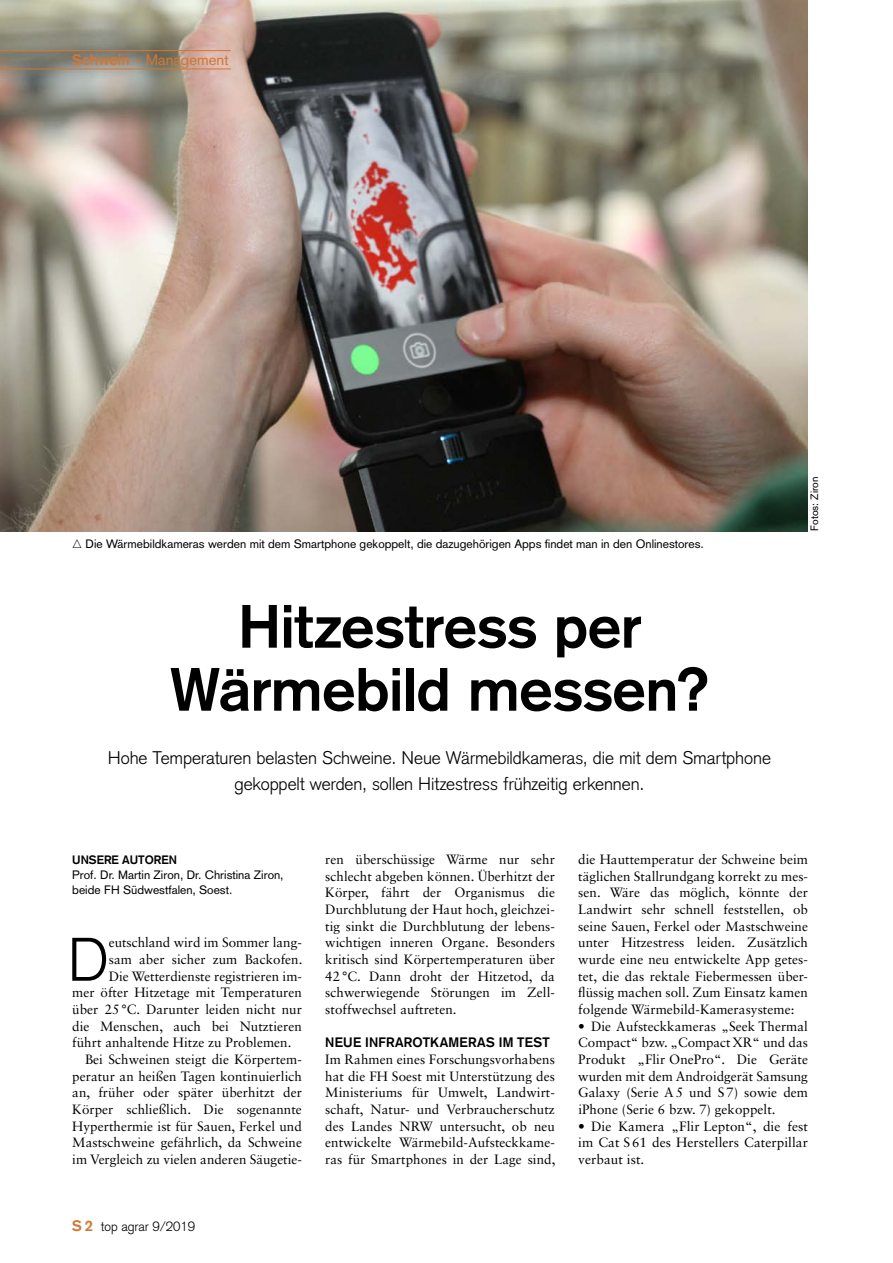
<style>
.page{position:relative;width:893px;height:1263px;background:#fff}
.page>*{position:absolute;margin:0;border:0;box-sizing:border-box;transform-origin:0 0}
.t1{font:300 60.3px "Basic Commercial LT Pro";color:#000}
.t2{font:700 60px/63px "Basic Commercial LT Pro";letter-spacing:-.005em;color:#000;text-align:center}
.t3{font:300 18px/25.5px "Basic Commercial LT Pro";letter-spacing:-.005em;color:#000;text-align:center}
.t4{font:15px "Basic Commercial LT Pro";color:#d27735}
.t5{font:13.5px/16.6px "Sabon LT Std";letter-spacing:.005em;color:#000;text-align:justify}
.t6{font:700 13.5px "Basic Commercial LT Pro";letter-spacing:.02em;color:#000}
.t7{font:300 13.2px "Basic Commercial LT Pro";color:#000}
.t8{font:12px/15px "Basic Commercial LT Pro";color:#000}
.t9{font:700 12px "Basic Commercial LT Pro";color:#000}
.t10{font:10.5px "Basic Commercial LT Pro";color:#000}
.s1{font-weight:700}
.s2{font-weight:700;font-size:15px;color:#d27735}
</style>
<div class="page">
<img style="left:0;top:0;width:808px;height:531px">
<hr style="left:0;top:50px;width:231px;height:1px;background:#d27735">
<hr style="left:0;top:69px;width:231px;height:1px;background:#d27735">
<p class="t4" style="left:72px;top:51px;width:158px"><span class="s1">Schwein</span> – Management</p>
<p class="t8" style="left:72px;top:536px;width:633px">△ Die Wärmebildkameras werden mit dem Smartphone gekoppelt, die dazugehörigen Apps findet man in den Onlinestores.</p>
<h2 class="t2" style="left:170px;top:595px;width:542px">Hitzestress per<br>Wärmebild messen?</h2>
<h3 class="t3" style="left:108px;top:745px;width:665px">Hohe Temperaturen belasten Schweine. Neue Wärmebildkameras, die mit dem Smartphone gekoppelt werden, sollen Hitzestress frühzeitig erkennen.</h3>
<p class="t10" style="left:808px;top:531px;width:56px;rotate:-90deg">Fotos: Ziron</p>
<p class="t9" style="left:72px;top:853px;width:106px">UNSERE AUTOREN</p>
<p class="t8" style="left:72px;top:867px;width:213px">Prof. Dr. Martin Ziron, Dr. Christina Ziron, beide FH Südwestfalen, Soest.</p>
<h1 class="t1" style="left:67px;top:924px;width:43px">D</h1>
<p class="t5" style="left:109px;top:934px;width:195px">eutschland wird im Sommer lang-</p>
<p class="t5" style="left:109px;top:951px;width:195px">sam aber sicher zum Backofen.</p>
<p class="t5" style="left:109px;top:967px;width:195px">Die Wetterdienste registrieren im-</p>
<p class="t5" style="left:72px;top:984px;width:231px">mer öfter Hitzetage mit Temperaturen</p>
<p class="t5" style="left:72px;top:1001px;width:231px">über 25°C. Darunter leiden nicht nur</p>
<p class="t5" style="left:72px;top:1017px;width:231px">die Menschen, auch bei Nutztieren</p>
<p class="t5" style="left:72px;top:1034px;width:221px">führt anhaltende Hitze zu Problemen.</p>
<p class="t5" style="left:85px;top:1051px;width:218px">Bei Schweinen steigt die Körpertem-</p>
<p class="t5" style="left:72px;top:1067px;width:231px">peratur an heißen Tagen kontinuierlich</p>
<p class="t5" style="left:72px;top:1084px;width:231px">an, früher oder später überhitzt der</p>
<p class="t5" style="left:72px;top:1101px;width:231px">Körper schließlich. Die sogenannte</p>
<p class="t5" style="left:72px;top:1117px;width:231px">Hyperthermie ist für Sauen, Ferkel und</p>
<p class="t5" style="left:72px;top:1134px;width:231px">Mastschweine gefährlich, da Schweine</p>
<p class="t5" style="left:72px;top:1151px;width:231px">im Vergleich zu vielen anderen Säugetie-</p>
<p class="t7" style="left:72px;top:1218px;width:124px"><span class="s2">S 2</span> top agrar 9/2019</p>
<p class="t5" style="left:325px;top:851px;width:231px">ren überschüssige Wärme nur sehr schlecht abgeben können. Überhitzt der Körper, fährt der Organismus die Durchblutung der Haut hoch, gleichzei&shy;tig sinkt die Durchblutung der lebens&shy;wichtigen inneren Organe. Besonders kritisch sind Körpertemperaturen über 42°C. Dann droht der Hitzetod, da schwerwiegende Störungen im Zell&shy;stoffwechsel auftreten.</p>
<p class="t6" style="left:325px;top:1034px;width:226px">NEUE INFRAROTKAMERAS IM TEST</p>
<p class="t5" style="left:325px;top:1051px;width:232px">Im Rahmen eines Forschungsvorhabens hat die FH Soest mit Unterstützung des Ministeriums für Umwelt, Landwirt&shy;schaft, Natur- und Verbraucherschutz des Landes NRW untersucht, ob neu entwickelte Wärmebild-Aufsteckkame&shy;ras für Smartphones in der Lage sind,</p>
<p class="t5" style="left:578px;top:851px;width:231px">die Hauttemperatur der Schweine beim täglichen Stallrundgang korrekt zu mes&shy;sen. Wäre das möglich, könnte der Landwirt sehr schnell feststellen, ob seine Sauen, Ferkel oder Mastschweine unter Hitzestress leiden. Zusätzlich wurde eine neu entwickelte App getes&shy;tet, die das rektale Fiebermessen über&shy;flüssig machen soll. Zum Einsatz kamen folgende Wärmebild-Kamerasysteme:</p>
<p class="t5" style="left:578px;top:1017px;width:231px">• Die Aufsteckkameras „Seek Thermal Compact“ bzw. „CompactXR“ und das Produkt „Flir OnePro“. Die Geräte wurden mit dem Androidgerät Samsung Galaxy (Serie A5 und S7) sowie dem iPhone (Serie 6 bzw. 7) gekoppelt.</p>
<p class="t5" style="left:578px;top:1117px;width:231px">• Die Kamera „Flir Lepton“, die fest im Cat S61 des Herstellers Caterpillar verbaut ist.</p>
</div>
